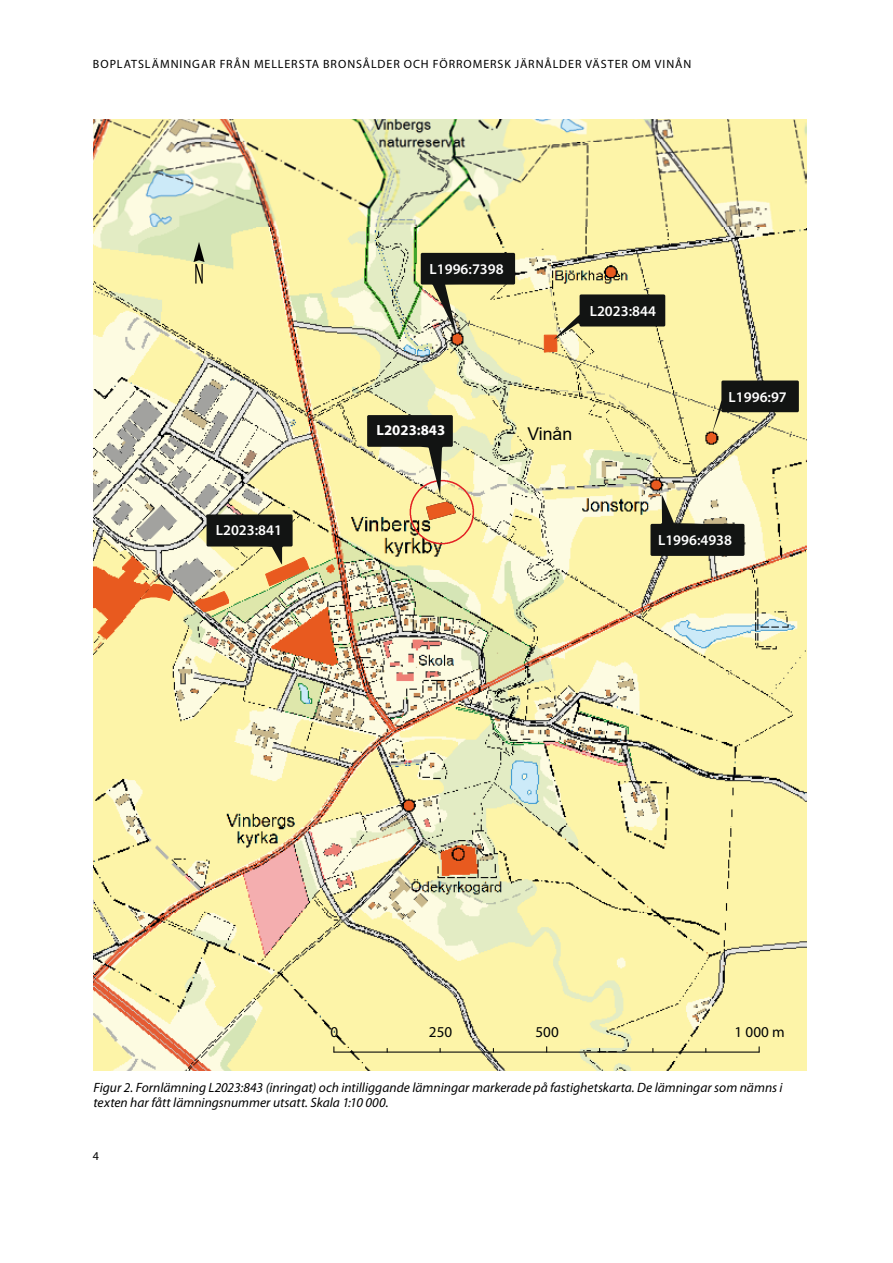
<style>
.page{position:relative;width:893px;height:1263px;background:#fff}
.page>*{position:absolute;margin:0;border:0;box-sizing:border-box;transform-origin:0 0}
.t1{font:17.7px "Arial";color:#000204}
.t2{font:15.15px "Myriad Pro";color:#000204}
.t3{font:600 14.7px "Myriad Pro";color:#fff}
.t4{font:700 14.7px "Myriad Pro";color:#fff}
.t5{font:italic 13.5px/15px "Myriad Pro";color:#000}
.t6{font:12px "Myriad Pro";letter-spacing:.08em;color:#000}
</style>
<div class="page">
<img style="left:94px;top:119px;width:712px;height:951px">
<svg style="left:140px;top:584px;width:33px;height:17px"></svg>
<svg style="left:544px;top:294px;width:121px;height:59px"></svg>
<svg style="left:194px;top:514px;width:116px;height:98px"></svg>
<svg style="left:421px;top:253px;width:94px;height:83px"></svg>
<svg style="left:650px;top:493px;width:94px;height:63px"></svg>
<svg style="left:712px;top:380px;width:87px;height:53px"></svg>
<svg style="left:367px;top:415px;width:108px;height:130px"></svg>
<hr style="left:334px;top:1051px;width:425px;height:1px;background:#000204">
<svg style="left:193px;top:242px;width:12px;height:42px"></svg>
<p class="t6" style="left:93px;top:56px;width:16px">BOPLATSL</p>
<p class="t6" style="left:152px;top:56px;width:50px">ÄMNINGAR</p>
<p class="t6" style="left:220px;top:56px;width:8px">FRÅ</p>
<p class="t6" style="left:242px;top:56px;width:21px">N MELLERSTA</p>
<p class="t6" style="left:323px;top:56px;width:9px">BRO</p>
<p class="t6" style="left:347px;top:56px;width:17px">NSÅLDER</p>
<p class="t6" style="left:404px;top:56px;width:9px">OCH</p>
<p class="t6" style="left:433px;top:56px;width:25px">FÖRROMERSK</p>
<p class="t6" style="left:515px;top:56px;width:38px">JÄRNÅLDER</p>
<p class="t6" style="left:585px;top:56px;width:24px">VÄSTER</p>
<p class="t6" style="left:632px;top:56px;width:61px">OM VINÅN</p>
<p class="t3" style="left:216px;top:522px;width:68px">L2023:841</p>
<p class="t3" style="left:430px;top:261px;width:76px">L1996:7398</p>
<p class="t3" style="left:590px;top:303px;width:68px">L2023:844</p>
<p class="t4" style="left:377px;top:422px;width:70px">L2023:843</p>
<h1 class="t1" style="left:527px;top:422px;width:46px">Vinån</h1>
<p class="t3" style="left:729px;top:389px;width:60px">L1996:97</p>
<p class="t3" style="left:658px;top:532px;width:76px">L1996:4938</p>
<p class="t2" style="left:331px;top:1022px;width:9px">0</p>
<p class="t2" style="left:429px;top:1022px;width:25px">250</p>
<p class="t2" style="left:536px;top:1022px;width:25px">500</p>
<p class="t2" style="left:735px;top:1022px;width:52px">1 000 M</p>
<p class="t5" style="left:94px;top:1080px;width:691px">Figur 2. Fornlämning L2023:843 (inringat) och intilliggande lämningar markerade på fastighetskarta. De lämningar som nämns i texten har fått lämningsnummer utsatt. Skala 1:10 000.</p>
<p class="t6" style="left:93px;top:1148px;width:8px">4</p>
</div>
